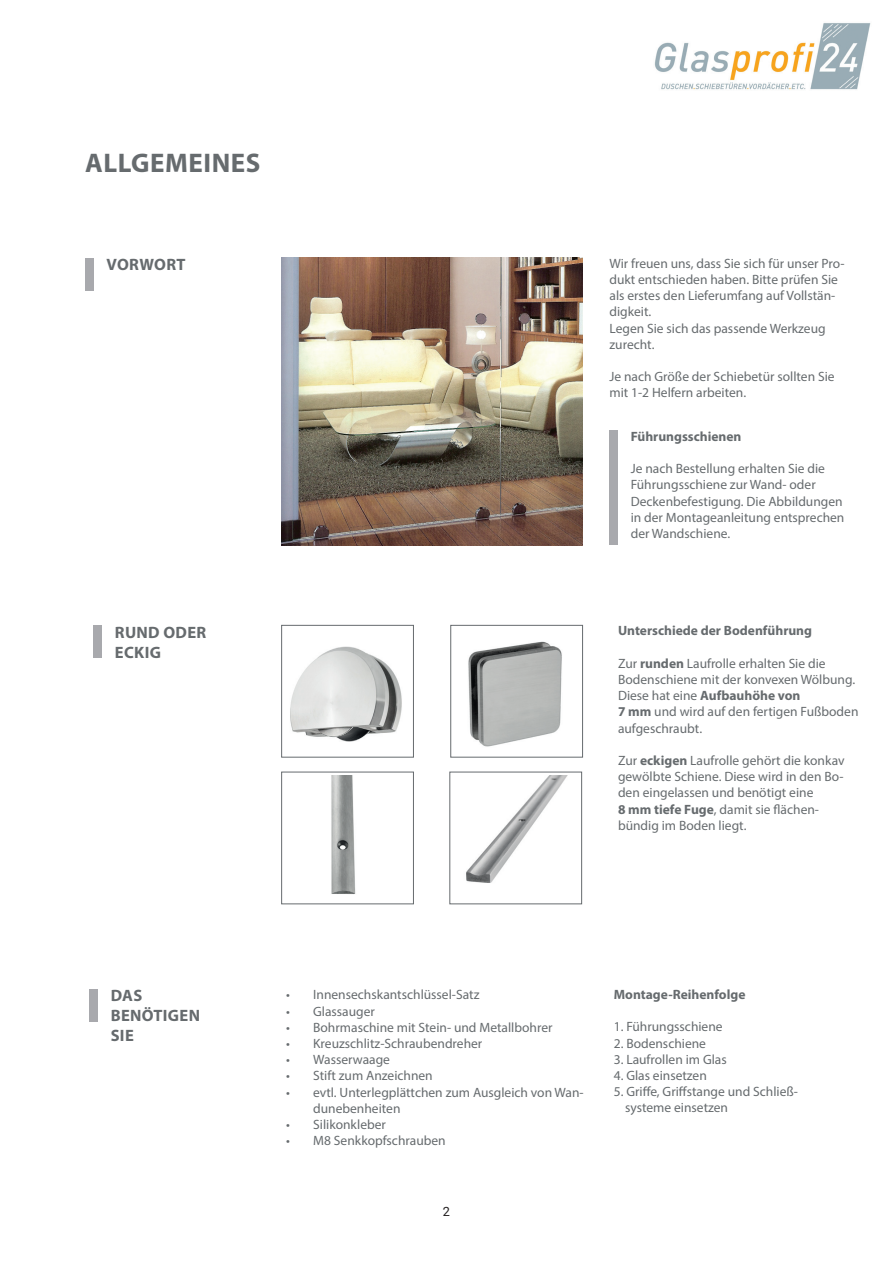
<style>
.page{position:relative;width:893px;height:1263px;background:#fff}
.page>*{position:absolute;margin:0;border:0;box-sizing:border-box;transform-origin:0 0}
.t1{font:700 27px "Myriad Pro";letter-spacing:.02em;color:#666b6e}
.t2{font:700 16.5px/19.8px "Myriad Pro";letter-spacing:.02em;color:#666b6e}
.t3{font:13.5px/16.2px "Myriad Pro";color:#666b6e}
.t4{font:700 13.5px "Myriad Pro";color:#666b6e}
.t5{font:12.75px "Roboto";color:#231f20}
.s1{font-weight:700}
</style>
<div class="page">
<img style="left:654px;top:23px;width:217px;height:67px">
<div style="left:85px;top:258px;width:9px;height:32px;background:#a8a9ad"></div>
<div style="left:94px;top:625px;width:8px;height:33px;background:#a8a9ad"></div>
<img style="left:282px;top:258px;width:301px;height:288px">
<div style="left:89px;top:989px;width:9px;height:33px;background:#a8a9ad"></div>
<img style="left:290px;top:646px;width:112px;height:96px">
<div style="left:281px;top:625px;width:133px;height:132px;border:1px solid #666b6e"></div>
<img style="left:468px;top:641px;width:94px;height:106px">
<div style="left:451px;top:625px;width:132px;height:132px;border:1px solid #666b6e"></div>
<img style="left:331px;top:776px;width:25px;height:118px">
<div style="left:281px;top:772px;width:133px;height:132px;border:1px solid #666b6e"></div>
<img style="left:466px;top:776px;width:101px;height:107px">
<div style="left:450px;top:772px;width:132px;height:132px;border:1px solid #666b6e"></div>
<div style="left:609px;top:431px;width:9px;height:114px;background:#a8a9ad"></div>
<h1 class="t1" style="left:85px;top:145px;width:177px">ALLGEMEINES</h1>
<p class="t2" style="left:106px;top:254px;width:81px">VORWORT</p>
<p class="t3" style="left:609px;top:255px;width:236px">Wir freuen uns, dass Sie sich für unser Pro&shy;dukt entschieden haben. Bitte prüfen Sie als erstes den Lieferumfang auf Vollstän&shy;digkeit.<br>Legen Sie sich das passende Werkzeug zurecht.</p>
<p class="t3" style="left:609px;top:368px;width:227px">Je nach Größe der Schiebetür sollten Sie mit 1-2 Helfern arbeiten.</p>
<p class="t2" style="left:115px;top:622px;width:93px">RUND ODER<br>ECKIG</p>
<p class="t2" style="left:111px;top:985px;width:91px">DAS<br>BENÖTIGEN<br>SIE</p>
<p class="t4" style="left:631px;top:427px;width:112px">Führungsschienen</p>
<p class="t3" style="left:631px;top:460px;width:215px">Je nach Bestellung erhalten Sie die<br>Führungsschiene zur Wand- oder<br>Deckenbefestigung. Die Abbildungen in der Montageanleitung entsprechen der Wandschiene.</p>
<p class="t4" style="left:618px;top:622px;width:196px">Unterschiede der Bodenführung</p>
<p class="t3" style="left:618px;top:655px;width:242px">Zur <span class="s1">runden</span> Laufrolle erhalten Sie die<br>Bodenschiene mit der konvexen Wölbung.<br>Diese hat eine <span class="s1">Aufbauhöhe von<br>7 mm</span> und wird auf den fertigen Fußboden aufgeschraubt.</p>
<p class="t3" style="left:618px;top:752px;width:228px">Zur <span class="s1">eckigen</span> Laufrolle gehört die konkav gewölbte Schiene. Diese wird in den Bo&shy;den eingelassen und benötigt eine<br><span class="s1">8 mm tiefe Fuge</span>, damit sie flächen&shy;bündig im Boden liegt.</p>
<p class="t3" style="left:286px;top:986px;width:195px">• Innensechskantschlüssel-Satz</p>
<p class="t3" style="left:286px;top:1003px;width:90px">• Glassauger</p>
<p class="t3" style="left:286px;top:1019px;width:268px">• Bohrmaschine mit Stein- und Metallbohrer</p>
<p class="t3" style="left:286px;top:1035px;width:198px">• Kreuzschlitz-Schraubendreher</p>
<p class="t3" style="left:286px;top:1051px;width:105px">• Wasserwaage</p>
<p class="t3" style="left:286px;top:1067px;width:148px">• Stift zum Anzeichnen</p>
<p class="t3" style="left:313px;top:1084px;width:272px;text-indent:-27px">• evtl. Unterlegplättchen zum Ausgleich von Wan&shy;dunebenheiten</p>
<p class="t3" style="left:286px;top:1116px;width:101px">• Silikonkleber</p>
<p class="t3" style="left:286px;top:1132px;width:161px">• M8 Senkkopfschrauben</p>
<p class="t5" style="left:443px;top:1203px;width:9px">2</p>
<p class="t4" style="left:614px;top:986px;width:133px">Montage-Reihenfolge</p>
<p class="t3" style="left:614px;top:1018px;width:110px">1. Führungsschiene</p>
<p class="t3" style="left:614px;top:1035px;width:94px">2. Bodenschiene</p>
<p class="t3" style="left:614px;top:1051px;width:115px">3. Laufrollen im Glas</p>
<p class="t3" style="left:614px;top:1067px;width:95px">4. Glas einsetzen</p>
<p class="t3" style="left:625px;top:1083px;width:174px;text-indent:-11px">5. Griffe, Griffstange und Schließ&shy;systeme einsetzen</p>
</div>
